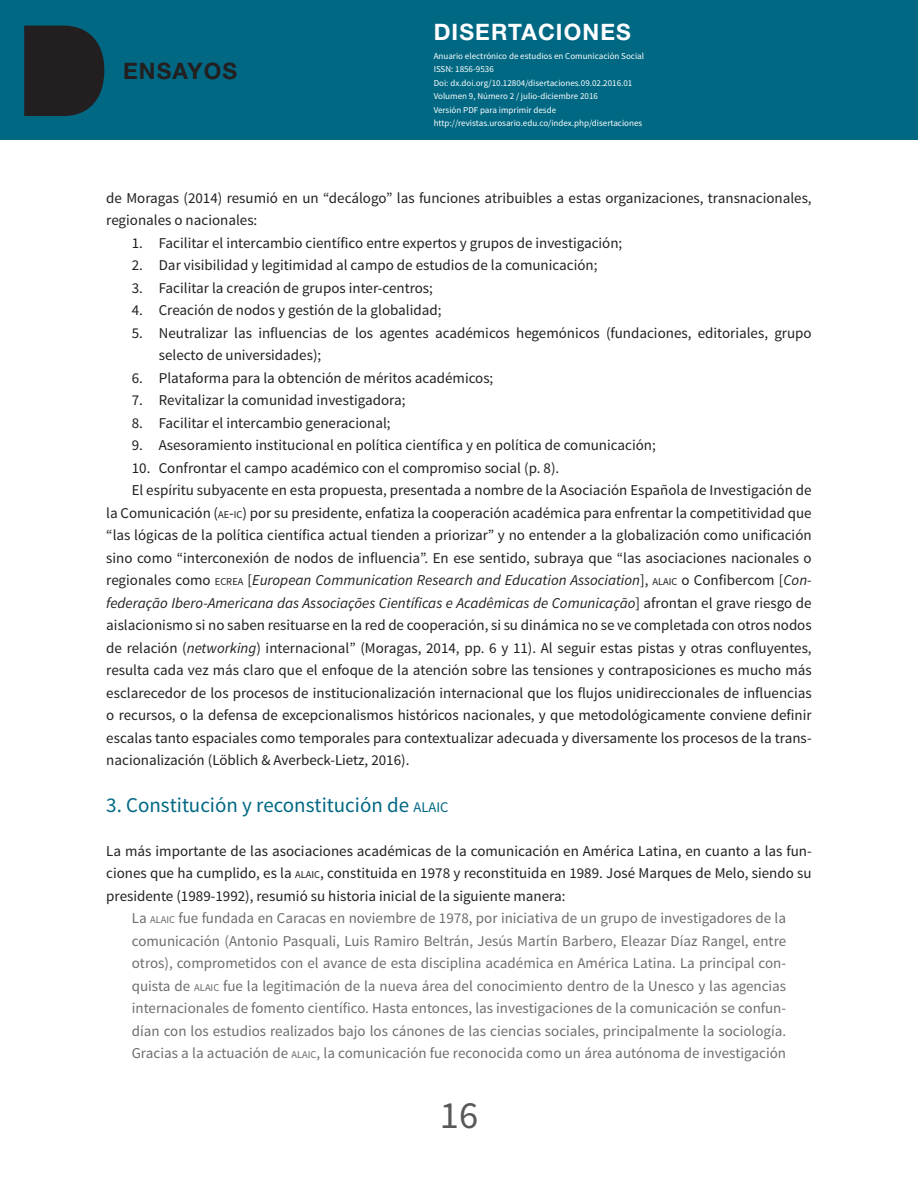
<style>
.page{position:relative;width:918px;height:1188px;background:#fff}
.page>*{position:absolute;margin:0;border:0;box-sizing:border-box;transform-origin:0 0}
.t1{font:38.4px "Source Sans Pro";color:#57585a}
.t2{font:700 22.65px "Helvetica Neue LT Std";letter-spacing:.05em;color:#fff}
.t3{font:700 22.65px "Helvetica Neue LT Std";letter-spacing:.05em;color:#231f20}
.T2{font:21px "Source Sans Pro";color:#006883}
.p2{font:15px/22.5px "Source Sans Pro";color:#231f20}
.cita{font:15px/22.5px "Source Sans Pro";color:#6c6d70;text-align:justify}
.p1{font:15px/22.5px "Source Sans Pro";color:#231f20;text-align:justify}
.t4{font:9px/13.5px "Source Sans Pro";color:#fff}
.s1{font-size:10.5px}
.s2{font-style:inherit}
.s3{font-style:italic}
.s4{font-size:14.7px}
</style>
<div class="page">
<div style="left:0;top:0;width:918px;height:139px;background:#006883"></div>
<svg style="left:24px;top:26px;width:80px;height:90px;background:#1f2529"></svg>
<h2 class="t3" style="left:123px;top:57px;width:116px">ENSAYOS</h2>
<h2 class="t2" style="left:434px;top:18px;width:199px">DISERTACIONES</h2>
<p class="t4" style="left:434px;top:49px;width:212px">Anuario electrónico de estudios en Comunicación Social ISSN: 1856-9536<br>Doi: dx.doi.org/10.12804/disertaciones.09.02.2016.01<br>Volumen 9, Número 2 / julio-diciembre 2016<br>Versión PDF para imprimir desde http://revistas.urosario.edu.co/index.php/disertaciones</p>
<p class="p2" style="left:106px;top:187px;width:707px">de Moragas (2014) resumió en un “decálogo” las funciones atribuibles a estas organizaciones, transnacionales, regionales o nacionales:</p>
<p class="p2" style="left:132px;top:232px;width:492px">1. Facilitar el intercambio científico entre expertos y grupos de investigación;</p>
<p class="p2" style="left:132px;top:254px;width:467px">2. Dar visibilidad y legitimidad al campo de estudios de la comunicación;</p>
<p class="p2" style="left:132px;top:277px;width:303px">3. Facilitar la creación de grupos inter-centros;</p>
<p class="p2" style="left:132px;top:299px;width:311px">4. Creación de nodos y gestión de la globalidad;</p>
<p class="p2" style="left:159px;top:322px;width:654px;text-indent:-27px">5. Neutralizar las influencias de los agentes académicos hegemónicos (fundaciones, editoriales, grupo selecto de universidades);</p>
<p class="p2" style="left:132px;top:367px;width:363px">6. Plataforma para la obtención de méritos académicos;</p>
<p class="p2" style="left:132px;top:389px;width:275px">7. Revitalizar la comunidad investigadora;</p>
<p class="p2" style="left:132px;top:412px;width:260px">8. Facilitar el intercambio generacional;</p>
<p class="p2" style="left:132px;top:434px;width:526px">9. Asesoramiento institucional en política científica y en política de comunicación;</p>
<p class="p2" style="left:132px;top:457px;width:429px">10. Confrontar el campo académico con el compromiso social (p. 8).</p>
<p class="p2" style="left:106px;top:479px;width:707px;text-align:justify;text-indent:26px">El espíritu subyacente en esta propuesta, presentada a nombre de la Asociación Española de Investigación de la Comunicación (<span class="s1">AE</span><span class="s2">-</span><span class="s1">IC</span><span class="s2">)</span> por su presidente, enfatiza la cooperación académica para enfrentar la competitividad que “las lógicas de la política científica actual tienden a priorizar” y no entender a la globalización como unificación sino como “interconexión de nodos de influencia”. En ese sentido, subraya que “las asociaciones nacionales o regionales como <span class="s1">ECREA</span> [<span class="s3">European Communication Research and Education Association</span>], <span class="s1">ALAIC</span> o Confibercom [<span class="s3">Con&shy;federação Ibero-Americana das Associações Científicas e Acadêmicas de Comunicação</span>] afrontan el grave riesgo de aislacionismo si no saben resituarse en la red de cooperación, si su dinámica no se ve completada con otros nodos de relación (<span class="s3">networking</span>) internacional” (Moragas, 2014, pp. 6 y 11). Al seguir estas pistas y otras confluyentes, resulta cada vez más claro que el enfoque de la atención sobre las tensiones y contraposiciones es mucho más esclarecedor de los procesos de institucionalización internacional que los flujos unidireccionales de influencias o recursos, o la defensa de excepcionalismos históricos nacionales, y que metodológicamente conviene definir escalas tanto espaciales como temporales para contextualizar adecuada y diversamente los procesos de la trans&shy;nacionalización (Löblich &amp; Averbeck-Lietz, 2016).</p>
<p class="T2" style="left:106px;top:792px;width:344px">3. Constitución y reconstitución de <span class="s4">ALAIC</span></p>
<p class="p1" style="left:106px;top:840px;width:707px">La más importante de las asociaciones académicas de la comunicación en América Latina, en cuanto a las fun&shy;ciones que ha cumplido, es la <span class="s1">ALAIC</span>, constituida en 1978 y reconstituida en 1989. José Marques de Melo, siendo su presidente (1989-1992), resumió su historia inicial de la siguiente manera:</p>
<p class="cita" style="left:132px;top:907px;width:656px">La <span class="s1">ALAIC</span> fue fundada en Caracas en noviembre de 1978, por iniciativa de un grupo de investigadores de la comunicación (Antonio Pasquali, Luis Ramiro Beltrán, Jesús Martín Barbero, Eleazar Díaz Rangel, entre otros), comprometidos con el avance de esta disciplina académica en América Latina. La principal con&shy;quista de <span class="s1">ALAIC</span> fue la legitimación de la nueva área del conocimiento dentro de la Unesco y las agencias internacionales de fomento científico. Hasta entonces, las investigaciones de la comunicación se confun&shy;dían con los estudios realizados bajo los cánones de las ciencias sociales, principalmente la sociología.<br>Gracias a la actuación de <span class="s1">ALAIC</span>, la comunicación fue reconocida como un área autónoma de investigación</p>
<h1 class="t1" style="left:440px;top:1092px;width:40px">16</h1>
</div>
